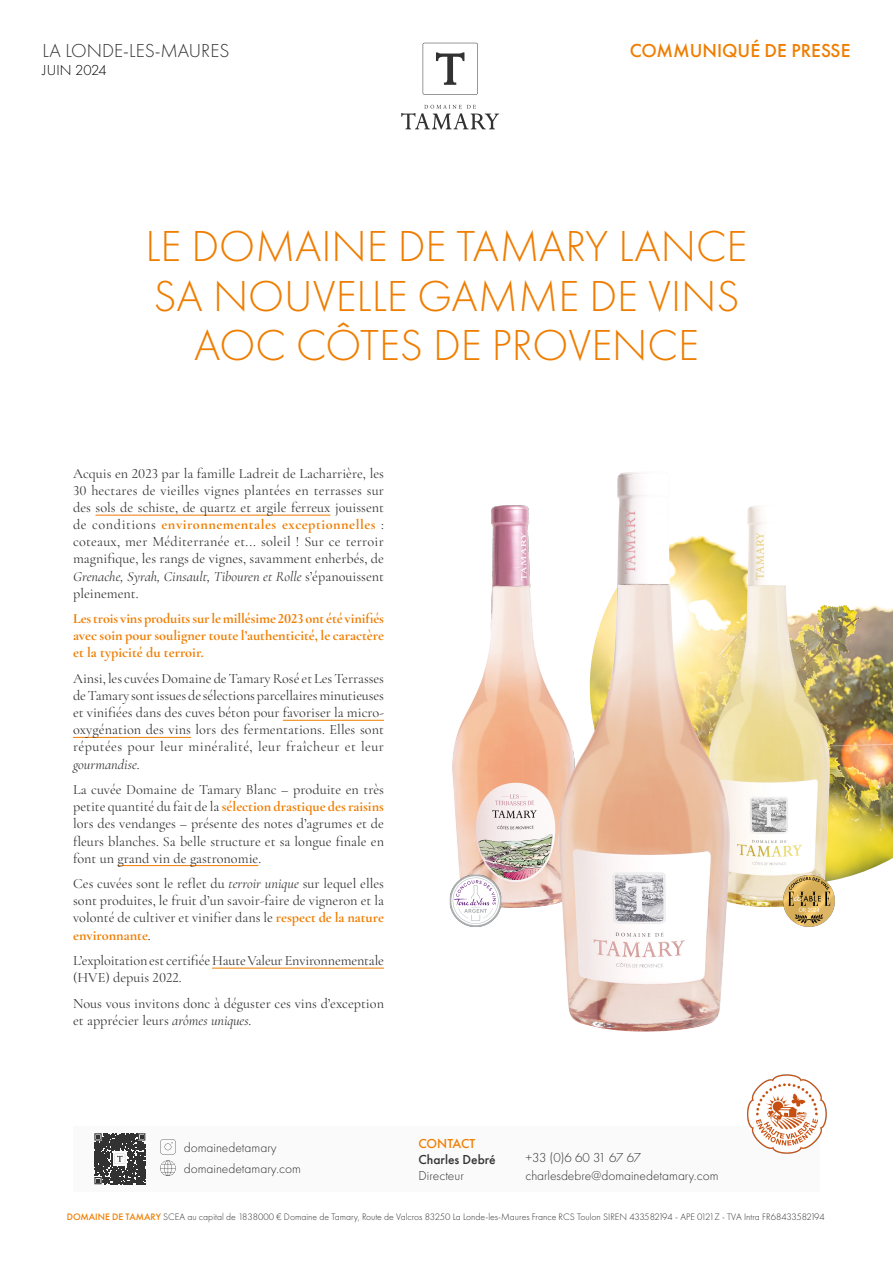
<style>
.page{position:relative;width:893px;height:1263px;background:#fff}
.page>*{position:absolute;margin:0;border:0;box-sizing:border-box;transform-origin:0 0}
.t1{font:300 45px/49.5px "Futura PT";color:#ef7d00;text-align:center}
.t2{font:300 19.5px "Futura PT";color:#333232}
.t3{font:500 19.5px "Futura PT";color:#ef7d00}
.t4{font:300 15px "Futura PT";letter-spacing:.005em;color:#000}
.TXT_COURANT{font:14.25px/17.1px "Cormorant Garamond";color:#333232;text-align:justify}
.TXT_COURANT-2{font:700 14.25px/17.1px "Cormorant Garamond";color:#ef7d00;text-align:justify}
.NOTES_BAS_DE_PAGE{font:300 13.5px "Futura PT";color:#333232}
.NOTES_BAS_DE_PAGE-2{font:500 13.5px/16.2px "Futura PT";color:#333232}
.t5{font:300 9.75px "Futura PT";color:#333232}
.s1{font-weight:700;color:#ef7d00}
.s2{font-style:italic}
.s3{color:#ef7d00}
.s4{font-weight:500;color:#ef7d00}
</style>
<div class="page">
<div style="left:73px;top:1126px;width:747px;height:66px;background:#fbfafa"></div>
<img style="left:847px;top:605px;width:46px;height:272px">
<hr style="left:96px;top:515px;width:234px;height:1px;background:#ef7d00">
<hr style="left:283px;top:720px;width:101px;height:1px;background:#ef7d00">
<hr style="left:73px;top:737px;width:118px;height:1px;background:#ef7d00">
<hr style="left:117px;top:865px;width:141px;height:1px;background:#ef7d00">
<hr style="left:212px;top:968px;width:172px;height:1px;background:#ef7d00">
<img style="left:747px;top:1074px;width:80px;height:80px">
<svg style="left:160px;top:1139px;width:16px;height:37px"></svg>
<svg style="left:401px;top:105px;width:98px;height:24px"></svg>
<svg style="left:423px;top:43px;width:55px;height:52px"></svg>
<img style="left:751px;top:506px;width:96px;height:401px">
<img style="left:452px;top:505px;width:87px;height:403px">
<img style="left:539px;top:472px;width:212px;height:560px">
<img style="left:449px;top:874px;width:54px;height:53px">
<img style="left:782px;top:874px;width:53px;height:53px">
<svg style="left:94px;top:1133px;width:51px;height:51px"></svg>
<p class="t2" style="left:43px;top:40px;width:188px">LA LONDE-LES-MAURES</p>
<p class="t4" style="left:43px;top:62px;width:66px">JUIN 2024</p>
<p class="t3" style="left:630px;top:39px;width:222px">COMMUNIQUÉ DE PRESSE</p>
<h1 class="t1" style="left:145px;top:222px;width:603px">LE DOMAINE DE TAMARY LANCE<br>SA NOUVELLE GAMME DE VINS<br>AOC CÔTES DE PROVENCE</h1>
<p class="TXT_COURANT" style="left:73px;top:465px;width:312px">Acquis en 2023 par la famille Ladreit de Lacharrière, les 30 hectares de vieilles vignes plantées en terrasses sur des sols de schiste, de quartz et argile ferreux jouissent de conditions <span class="s1">environnementales exceptionnelles</span> : coteaux, mer Méditerranée et... soleil ! Sur ce terroir magnifique, les rangs de vignes, savamment enherbés, de <span class="s2">Grenache, Syrah, Cinsault, Tibouren et Rolle</span> s’épanouissent pleinement.</p>
<p class="TXT_COURANT-2" style="left:73px;top:610px;width:312px">Les trois vins produits sur le millésime 2023 ont été vinifiés avec soin pour souligner toute l’authenticité, le caractère et la typicité du terroir.</p>
<p class="TXT_COURANT" style="left:73px;top:670px;width:313px">Ainsi, les cuvées Domaine de Tamary Rosé et Les Terrasses de Tamary sont issues de sélections parcellaires minutieuses et vinifiées dans des cuves béton pour favoriser la micro&shy;oxygénation des vins lors des fermentations. Elles sont réputées pour leur minéralité, leur fraîcheur et leur <span class="s2">gourmandise</span>.</p>
<p class="TXT_COURANT" style="left:73px;top:781px;width:312px">La cuvée Domaine de Tamary Blanc – produite en très petite quantité du fait de la <span class="s1">sélection drastique des raisins </span>lors des vendanges – présente des notes d’agrumes et de fleurs blanches. Sa belle structure et sa longue finale en font un grand vin de gastronomie.</p>
<p class="TXT_COURANT" style="left:73px;top:875px;width:312px">Ces cuvées sont le reflet du <span class="s2">terroir unique</span> sur lequel elles sont produites, le fruit d’un savoir-faire de vigneron et la volonté de cultiver et vinifier dans le <span class="s1">respect de la nature environnante</span>.</p>
<p class="TXT_COURANT" style="left:73px;top:952px;width:312px">L’exploitation est certifiée Haute Valeur Environnementale (HVE) depuis 2022.</p>
<p class="TXT_COURANT" style="left:73px;top:995px;width:312px">Nous vous invitons donc à déguster ces vins d’exception et apprécier leurs <span class="s2">arômes uniques</span>.</p>
<p class="NOTES_BAS_DE_PAGE-2" style="left:418px;top:1135px;width:79px"><span class="s3">CONTACT<br></span>Charles Debré</p>
<p class="NOTES_BAS_DE_PAGE" style="left:418px;top:1168px;width:47px">Directeur</p>
<p class="t5" style="left:67px;top:1212px;width:760px"><span class="s4">DOMAINE DE TAMARY</span> SCEA au capital de 1838000 € Domaine de Tamary, Route de Valcros 83250 La Londe-les-Maures France RCS Toulon SIREN 433582194 - APE 0121Z - TVA Intra FR68433582194</p>
<p class="NOTES_BAS_DE_PAGE" style="left:184px;top:1140px;width:94px">domainedetamary</p>
<p class="NOTES_BAS_DE_PAGE" style="left:184px;top:1161px;width:119px">domainedetamary.com</p>
<p class="NOTES_BAS_DE_PAGE" style="left:525px;top:1150px;width:117px">+33 (0)6 60 31 67 67</p>
<p class="NOTES_BAS_DE_PAGE" style="left:525px;top:1168px;width:195px">charlesdebre@domainedetamary.com</p>
</div>
